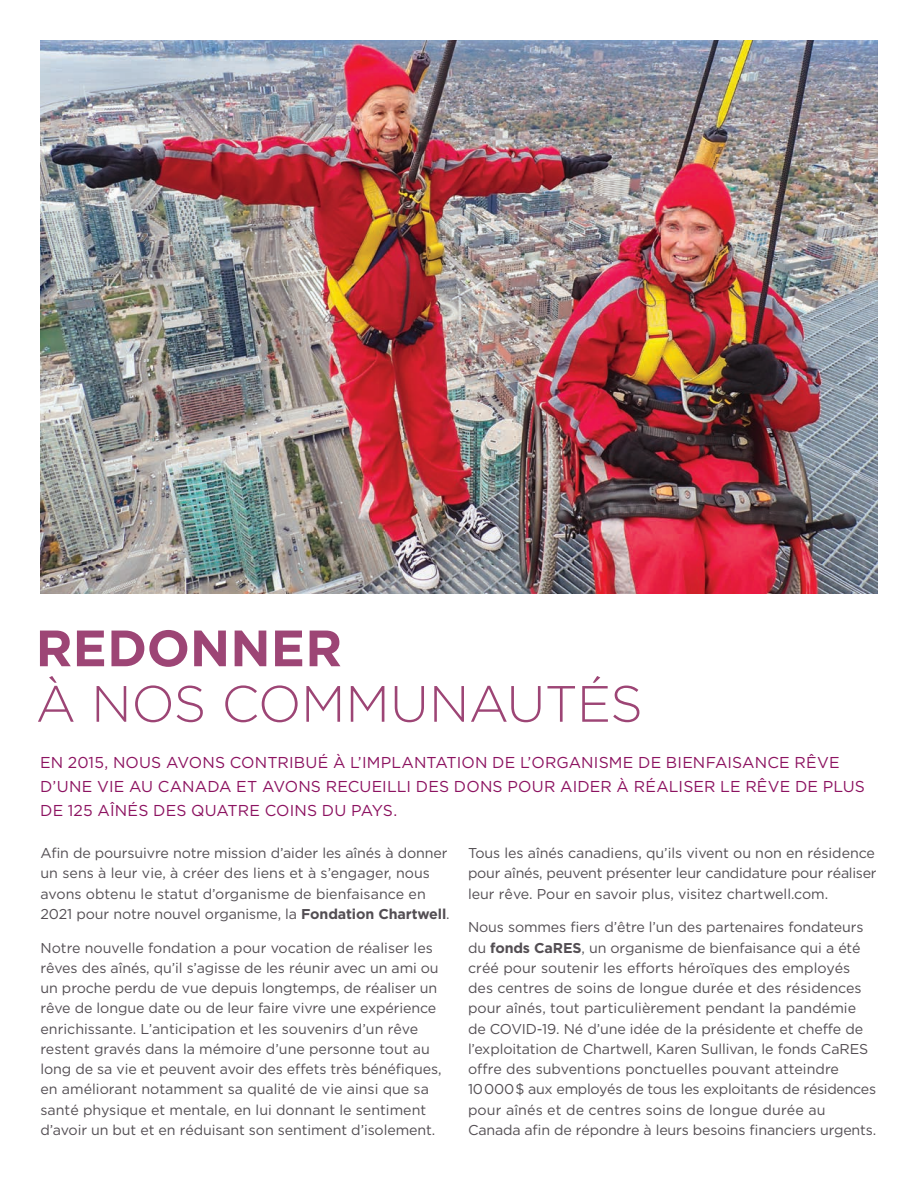
<style>
.page{position:relative;width:918px;height:1188px;background:#fff}
.page>*{position:absolute;margin:0;border:0;box-sizing:border-box;transform-origin:0 0}
.Body_Copy{font:300 51px/55.5px "Gotham HTF";letter-spacing:-.01em;color:#9d4575}
.Body_Copy-2{font:15.75px/24px "Gotham HTF";letter-spacing:.01em;color:#8c1260}
.Body_Copy-3{font:14.25px/20.2px "Gotham HTF";letter-spacing:-.01em;color:#534e53}
.s1{font-weight:700}
</style>
<div class="page">
<img style="left:40px;top:40px;width:837px;height:554px">
<p class="Body_Copy" style="left:36px;top:620px;width:609px"><span class="s1">REDONNER<br></span>À NOS COMMUNAUTÉS</p>
<p class="Body_Copy-2" style="left:40px;top:751px;width:826px">EN 2015, NOUS AVONS CONTRIBUÉ À L’IMPLANTATION DE L’ORGANISME DE BIENFAISANCE RÊVE<br>D’UNE VIE AU CANADA ET AVONS RECUEILLI DES DONS POUR AIDER À RÉALISER LE RÊVE DE PLUS<br>DE 125 AÎNÉS DES QUATRE COINS DU PAYS.</p>
<p class="Body_Copy-3" style="left:40px;top:843px;width:411px">Afin de poursuivre notre mission d’aider les aînés à donner un sens à leur vie, à créer des liens et à s’engager, nous avons obtenu le statut d’organisme de bienfaisance en 2021 pour notre nouvel organisme, la <span class="s1">Fondation Chartwell</span>.</p>
<p class="Body_Copy-3" style="left:40px;top:937px;width:403px">Notre nouvelle fondation a pour vocation de réaliser les rêves des aînés, qu’il s’agisse de les réunir avec un ami ou un proche perdu de vue depuis longtemps, de réaliser un rêve de longue date ou de leur faire vivre une expérience enrichissante. L’anticipation et les souvenirs d’un rêve restent gravés dans la mémoire d’une personne tout au long de sa vie et peuvent avoir des effets très bénéfiques, en améliorant notamment sa qualité de vie ainsi que sa santé physique et mentale, en lui donnant le sentiment d’avoir un but et en réduisant son sentiment d’isolement.</p>
<p class="Body_Copy-3" style="left:468px;top:843px;width:410px;text-align:justify">Tous les aînés canadiens, qu’ils vivent ou non en résidence pour aînés, peuvent présenter leur candidature pour réaliser leur rêve. Pour en savoir plus, visitez chartwell.com.</p>
<p class="Body_Copy-3" style="left:468px;top:917px;width:410px">Nous sommes fiers d’être l’un des partenaires fondateurs du <span class="s1">fonds CaRES</span>, un organisme de bienfaisance qui a été créé pour soutenir les efforts héroïques des employés des centres de soins de longue durée et des résidences pour aînés, tout particulièrement pendant la pandémie de COVID-19. Né d’une idée de la présidente et cheffe de l’exploitation de Chartwell, Karen Sullivan, le fonds CaRES offre des subventions ponctuelles pouvant atteindre 10000$ aux employés de tous les exploitants de résidences pour aînés et de centres soins de longue durée au Canada afin de répondre à leurs besoins financiers urgents.</p>
</div>
